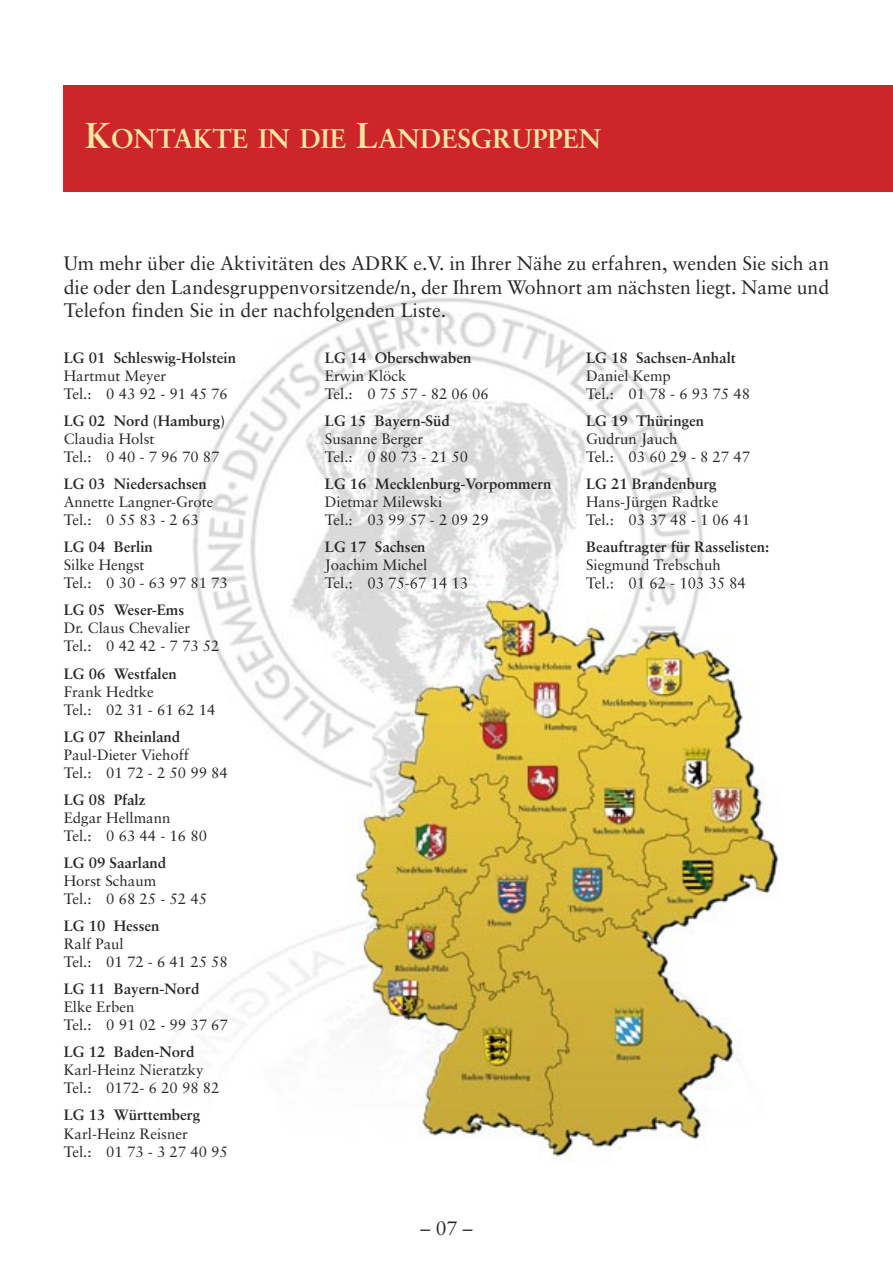
<style>
.page{position:relative;width:893px;height:1263px;background:#fff}
.page>*{position:absolute;margin:0;border:0;box-sizing:border-box;transform-origin:0 0}
.t1{font:700 27px "Sabon";color:#f9e7a4}
.t2{font:19.5px/23.4px "Sabon";color:#272627;text-align:justify}
.t3{font:15px/18px "Sabon";color:#272627}
.t4{font:700 15px "Sabon";color:#272627}
.s1{font-size:36px}
</style>
<div class="page">
<img style="left:63px;top:85px;width:830px;height:943px">
<div style="left:64px;top:85px;width:829px;height:106px;background:#cc262b"></div>
<img style="left:346px;top:587px;width:439px;height:572px">
<img style="left:346px;top:587px;width:120px;height:2px">
<img style="left:586px;top:587px;width:130px;height:2px">
<h1 class="t1" style="left:85px;top:127px;width:518px"><span class="s1">K</span>ONTAKTE IN DIE <span class="s1">L</span>ANDESGRUPPEN</h1>
<h2 class="t2" style="left:64px;top:253px;width:767px">Um mehr über die Aktivitäten des ADRK e.V. in Ihrer Nähe zu erfahren, wenden Sie sich an die oder den Landesgruppenvorsitzende/n, der Ihrem Wohnort am nächsten liegt. Name und Telefon finden Sie in der nachfolgenden Liste.</h2>
<p class="t4" style="left:64px;top:351px;width:174px">LG 01 Schleswig-Holstein</p>
<p class="t3" style="left:64px;top:368px;width:166px">Hartmut Meyer<br>Tel.: 0 43 92 - 91 45 76</p>
<p class="t4" style="left:64px;top:415px;width:163px">LG 02 Nord (Hamburg)</p>
<p class="t3" style="left:64px;top:431px;width:157px">Claudia Holst<br>Tel.: 0 40 - 7 96 70 87</p>
<p class="t4" style="left:64px;top:478px;width:145px">LG 03 Niedersachsen</p>
<p class="t3" style="left:64px;top:494px;width:151px">Annette Langner-Grote<br>Tel.: 0 55 83 - 2 63</p>
<p class="t4" style="left:64px;top:541px;width:91px">LG 04 Berlin</p>
<p class="t3" style="left:64px;top:557px;width:166px">Silke Hengst<br>Tel.: 0 30 - 63 97 81 73</p>
<p class="t4" style="left:64px;top:604px;width:122px">LG 05 Weser-Ems</p>
<p class="t3" style="left:64px;top:620px;width:157px">Dr. Claus Chevalier<br>Tel.: 0 42 42 - 7 73 52</p>
<p class="t4" style="left:64px;top:667px;width:114px">LG 06 Westfalen</p>
<p class="t3" style="left:64px;top:684px;width:153px">Frank Hedtke<br>Tel.: 02 31 - 61 62 14</p>
<p class="t4" style="left:64px;top:730px;width:118px">LG 07 Rheinland</p>
<p class="t3" style="left:64px;top:747px;width:166px">Paul-Dieter Viehoff<br>Tel.: 01 72 - 2 50 99 84</p>
<p class="t4" style="left:64px;top:793px;width:83px">LG 08 Pfalz</p>
<p class="t3" style="left:64px;top:810px;width:145px">Edgar Hellmann<br>Tel.: 0 63 44 - 16 80</p>
<p class="t4" style="left:64px;top:856px;width:104px">LG 09 Saarland</p>
<p class="t3" style="left:64px;top:873px;width:145px">Horst Schaum<br>Tel.: 0 68 25 - 52 45</p>
<p class="t4" style="left:64px;top:920px;width:97px">LG 10 Hessen</p>
<p class="t3" style="left:64px;top:936px;width:166px">Ralf Paul<br>Tel.: 01 72 - 6 41 25 58</p>
<p class="t4" style="left:64px;top:983px;width:137px">LG 11 Bayern-Nord</p>
<p class="t3" style="left:64px;top:999px;width:166px">Elke Erben<br>Tel.: 0 91 02 - 99 37 67</p>
<p class="t4" style="left:64px;top:1046px;width:132px">LG 12 Baden-Nord</p>
<p class="t3" style="left:64px;top:1062px;width:157px">Karl-Heinz Nieratzky<br>Tel.: 0172- 6 20 98 82</p>
<p class="t4" style="left:64px;top:1109px;width:138px">LG 13 Württemberg</p>
<p class="t3" style="left:64px;top:1125px;width:166px">Karl-Heinz Reisner<br>Tel.: 01 73 - 3 27 40 95</p>
<p class="t4" style="left:325px;top:351px;width:148px">LG 14 Oberschwaben</p>
<p class="t3" style="left:325px;top:368px;width:166px">Erwin Klöck<br>Tel.: 0 75 57 - 82 06 06</p>
<p class="t4" style="left:325px;top:415px;width:126px">LG 15 Bayern-Süd</p>
<p class="t3" style="left:325px;top:431px;width:145px">Susanne Berger<br>Tel.: 0 80 73 - 21 50</p>
<p class="t4" style="left:325px;top:478px;width:228px">LG 16 Mecklenburg-Vorpommern</p>
<p class="t3" style="left:325px;top:494px;width:166px">Dietmar Milewski<br>Tel.: 03 99 57 - 2 09 29</p>
<p class="t4" style="left:325px;top:541px;width:102px">LG 17 Sachsen</p>
<p class="t3" style="left:325px;top:557px;width:145px">Joachim Michel<br>Tel.: 03 75-67 14 13</p>
<p class="t4" style="left:586px;top:351px;width:151px">LG 18 Sachsen-Anhalt</p>
<p class="t3" style="left:586px;top:368px;width:166px">Daniel Kemp<br>Tel.: 01 78 - 6 93 75 48</p>
<p class="t4" style="left:586px;top:415px;width:120px">LG 19 Thüringen</p>
<p class="t3" style="left:586px;top:431px;width:166px">Gudrun Jauch<br>Tel.: 03 60 29 - 8 27 47</p>
<p class="t4" style="left:586px;top:478px;width:132px">LG 21 Brandenburg</p>
<p class="t3" style="left:586px;top:494px;width:166px">Hans-Jürgen Radtke<br>Tel.: 03 37 48 - 1 06 41</p>
<p class="t4" style="left:586px;top:541px;width:185px">Beauftragter für Rasselisten:</p>
<p class="t3" style="left:586px;top:557px;width:161px">Siegmund Trebschuh<br>Tel.: 01 62 - 103 35 84</p>
<h2 class="t2" style="left:420px;top:1218px;width:53px">– 07 –</h2>
</div>
